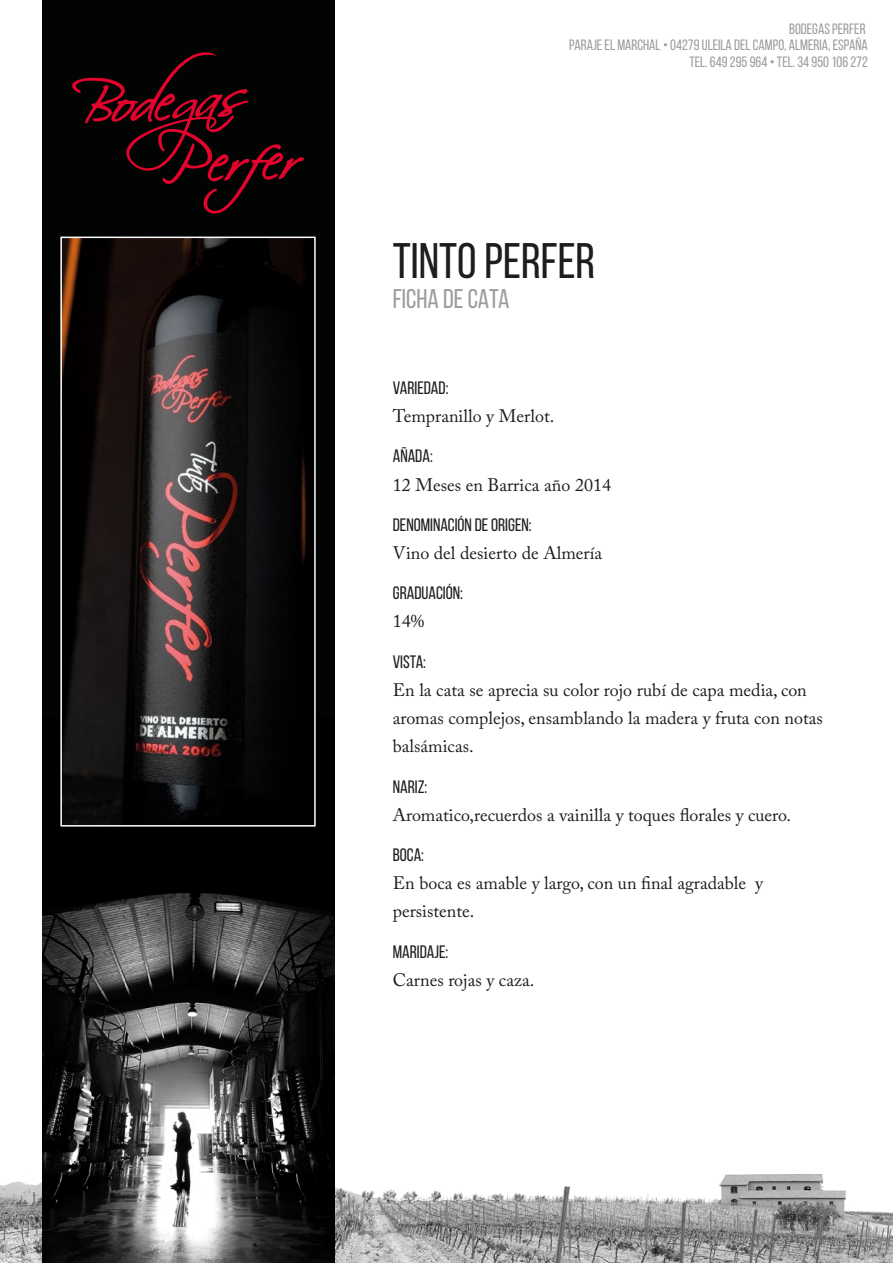
<style>
.page{position:relative;width:893px;height:1263px;background:#fff}
.page>*{position:absolute;margin:0;border:0;box-sizing:border-box;transform-origin:0 0}
.t1{font:49.95px "Bebas Neue";color:#1d1d1b}
.t2{font:27px "Bebas Neue";color:#9d9d9c}
.t3{font:18px/28.2px "Adobe Caslon Pro";color:#1d1d1b}
.t4{font:18px "Bebas Neue";color:#1d1d1b}
.t5{font:15px/16.2px "Bebas Neue";color:#9d9d9c;text-align:right}
</style>
<div class="page">
<img style="left:0;top:1141px;width:893px;height:122px">
<div style="left:42px;top:0;width:292px;height:1262px;background:#020303"></div>
<img style="left:42px;top:826px;width:292px;height:436px">
<svg style="left:72px;top:52px;width:232px;height:162px"></svg>
<img style="left:63px;top:240px;width:243px;height:583px">
<div style="left:60px;top:237px;width:256px;height:589px;border:2px solid #fff"></div>
<p class="t5" style="left:569px;top:21px;width:300px">BODEGAS PERFER<br>PARAJE EL MARCHAL • 04279 ULEILA DEL CAMPO, ALMERIA, ESPAÑA<br>TEL. 649 295 964 • TEL. 34 950 106 272</p>
<h1 class="t1" style="left:393px;top:234px;width:204px">TINTO PERFER</h1>
<h2 class="t2" style="left:393px;top:284px;width:118px">FICHA DE CATA</h2>
<p class="t4" style="left:393px;top:378px;width:57px">VARIEDAD:</p>
<p class="t3" style="left:393px;top:402px;width:163px">Tempranillo y Merlot.</p>
<p class="t4" style="left:393px;top:446px;width:42px">AÑADA:</p>
<p class="t3" style="left:393px;top:470px;width:220px">12 Meses en Barrica año 2014</p>
<p class="t4" style="left:393px;top:515px;width:140px">DENOMINACIÓN DE ORIGEN:</p>
<p class="t3" style="left:393px;top:539px;width:211px">Vino del desierto de Almería</p>
<p class="t4" style="left:393px;top:583px;width:72px">GRADUACIÓN:</p>
<p class="t3" style="left:393px;top:607px;width:33px">14%</p>
<p class="t4" style="left:393px;top:652px;width:35px">VISTA:</p>
<p class="t3" style="left:393px;top:675px;width:432px">En la cata se aprecia su color rojo rubí de capa media, con aromas complejos, ensamblando la madera y fruta con notas balsámicas.</p>
<p class="t4" style="left:393px;top:776px;width:36px">NARIZ:</p>
<p class="t3" style="left:393px;top:800px;width:400px">Aromatico,recuerdos a vainilla y toques florales y cuero.</p>
<p class="t4" style="left:393px;top:845px;width:33px">BOCA:</p>
<p class="t3" style="left:393px;top:869px;width:372px">En boca es amable y largo, con un final agradable y persistente.</p>
<p class="t4" style="left:393px;top:941px;width:57px">MARIDAJE:</p>
<p class="t3" style="left:393px;top:965px;width:143px">Carnes rojas y caza.</p>
</div>
